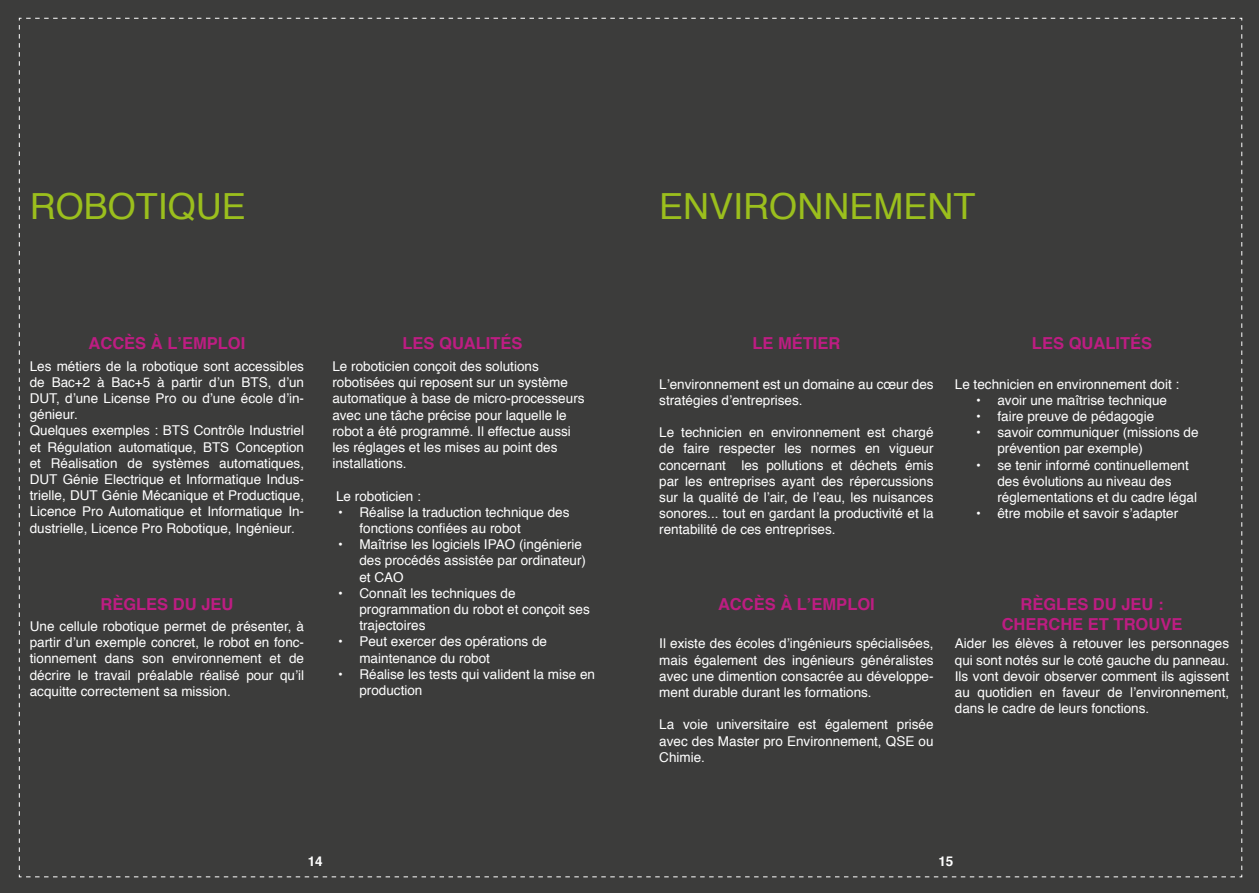
<style>
.page{position:relative;width:1259px;height:893px;background:#3c3c3b}
.page>*{position:absolute;margin:0;border:0;box-sizing:border-box;transform-origin:0 0}
.t1{font:36px "Helvetica";color:#9bbf1d}
.t2{font:700 16.5px/19.8px "Helvetica";color:#bd1d82;text-align:center}
.t3{font:13.5px/16.2px "Helvetica";color:#fff}
.t4{font:700 13.5px "Helvetica";color:#fff}
</style>
<div class="page">
<svg style="left:26px;top:877px;width:1209px;height:1px"></svg>
<h1 class="t1" style="left:30px;top:178px;width:218px">ROBOTIQUE</h1>
<p class="t2" style="left:89px;top:334px;width:158px">ACCÈS À L’EMPLOI</p>
<p class="t2" style="left:402px;top:334px;width:122px">LES QUALITÉS</p>
<p class="t3" style="left:30px;top:358px;width:276px">Les métiers de la robotique sont accessibles de Bac+2 à Bac+5 à partir d’un BTS, d’un DUT, d’une License Pro ou d’une école d’in&shy;génieur.<br>Quelques exemples : BTS Contrôle Industriel et Régulation automatique, BTS Conception et Réalisation de systèmes automatiques, DUT Génie Electrique et Informatique Indus&shy;trielle, DUT Génie Mécanique et Productique, Licence Pro Automatique et Informatique In&shy;dustrielle, Licence Pro Robotique, Ingénieur.</p>
<p class="t2" style="left:100px;top:594px;width:134px">RÈGLES DU JEU</p>
<p class="t3" style="left:30px;top:618px;width:276px;text-align:justify">Une cellule robotique permet de présenter, à partir d’un exemple concret, le robot en fonc&shy;tionnement dans son environnement et de décrire le travail préalable réalisé pour qu’il acquitte correctement sa mission.</p>
<p class="t3" style="left:332px;top:359px;width:254px">Le roboticien conçoit des solutions robotisées qui reposent sur un système automatique à base de micro-processeurs avec une tâche précise pour laquelle le robot a été programmé. Il effectue aussi les réglages et les mises au point des installations.</p>
<p class="t3" style="left:336px;top:488px;width:86px">Le roboticien :</p>
<p class="t3" style="left:359px;top:504px;width:212px;text-indent:-21px">• Réalise la traduction technique des fonctions confiées au robot</p>
<p class="t3" style="left:359px;top:537px;width:228px;text-indent:-21px">• Maîtrise les logiciels IPAO (ingénierie des procédés assistée par ordinateur) et CAO</p>
<p class="t3" style="left:359px;top:585px;width:232px;text-indent:-21px">• Connaît les techniques de programmation du robot et conçoit ses trajectoires</p>
<p class="t3" style="left:359px;top:634px;width:189px;text-indent:-21px">• Peut exercer des opérations de maintenance du robot</p>
<p class="t3" style="left:359px;top:666px;width:237px;text-indent:-21px">• Réalise les tests qui valident la mise en production</p>
<h1 class="t1" style="left:659px;top:178px;width:318px">ENVIRONNEMENT</h1>
<p class="t2" style="left:752px;top:334px;width:90px">LE MÉTIER</p>
<p class="t2" style="left:1032px;top:334px;width:122px">LES QUALITÉS</p>
<p class="t3" style="left:659px;top:376px;width:276px">L’environnement est un domaine au cœur des stratégies d’entreprises.</p>
<p class="t3" style="left:659px;top:425px;width:276px;text-align:justify">Le technicien en environnement est chargé de faire respecter les normes en vigueur concernant les pollutions et déchets émis par les entreprises ayant des répercussions sur la qualité de l’air, de l’eau, les nuisances sonores... tout en gardant la productivité et la rentabilité de ces entreprises.</p>
<p class="t3" style="left:955px;top:376px;width:226px">Le technicien en environnement doit :</p>
<p class="t3" style="left:976px;top:392px;width:192px">• avoir une maîtrise technique</p>
<p class="t3" style="left:976px;top:409px;width:180px">• faire preuve de pédagogie</p>
<p class="t3" style="left:997px;top:425px;width:203px;text-indent:-21px">• savoir communiquer (missions de prévention par exemple)</p>
<p class="t3" style="left:997px;top:457px;width:201px;text-indent:-21px">• se tenir informé continuellement des évolutions au niveau des réglementations et du cadre légal</p>
<p class="t3" style="left:976px;top:506px;width:204px">• être mobile et savoir s’adapter</p>
<p class="t2" style="left:718px;top:594px;width:158px">ACCÈS À L’EMPLOI</p>
<p class="t2" style="left:1001px;top:594px;width:182px">RÈGLES DU JEU :<br>CHERCHE ET TROUVE</p>
<p class="t3" style="left:659px;top:636px;width:276px;text-align:justify">Il existe des écoles d’ingénieurs spécialisées, mais également des ingénieurs généralistes avec une dimention consacrée au développe&shy;ment durable durant les formations.</p>
<p class="t3" style="left:659px;top:717px;width:276px;text-align:justify">La voie universitaire est également prisée avec des Master pro Environnement, QSE ou Chimie.</p>
<p class="t3" style="left:955px;top:636px;width:276px;text-align:justify">Aider les élèves à retouver les personnages qui sont notés sur le coté gauche du panneau.<br>Ils vont devoir observer comment ils agissent au quotidien en faveur de l’environnement, dans le cadre de leurs fonctions.</p>
<p class="t4" style="left:308px;top:850px;width:17px">14</p>
<p class="t4" style="left:938px;top:850px;width:17px">15</p>
</div>
